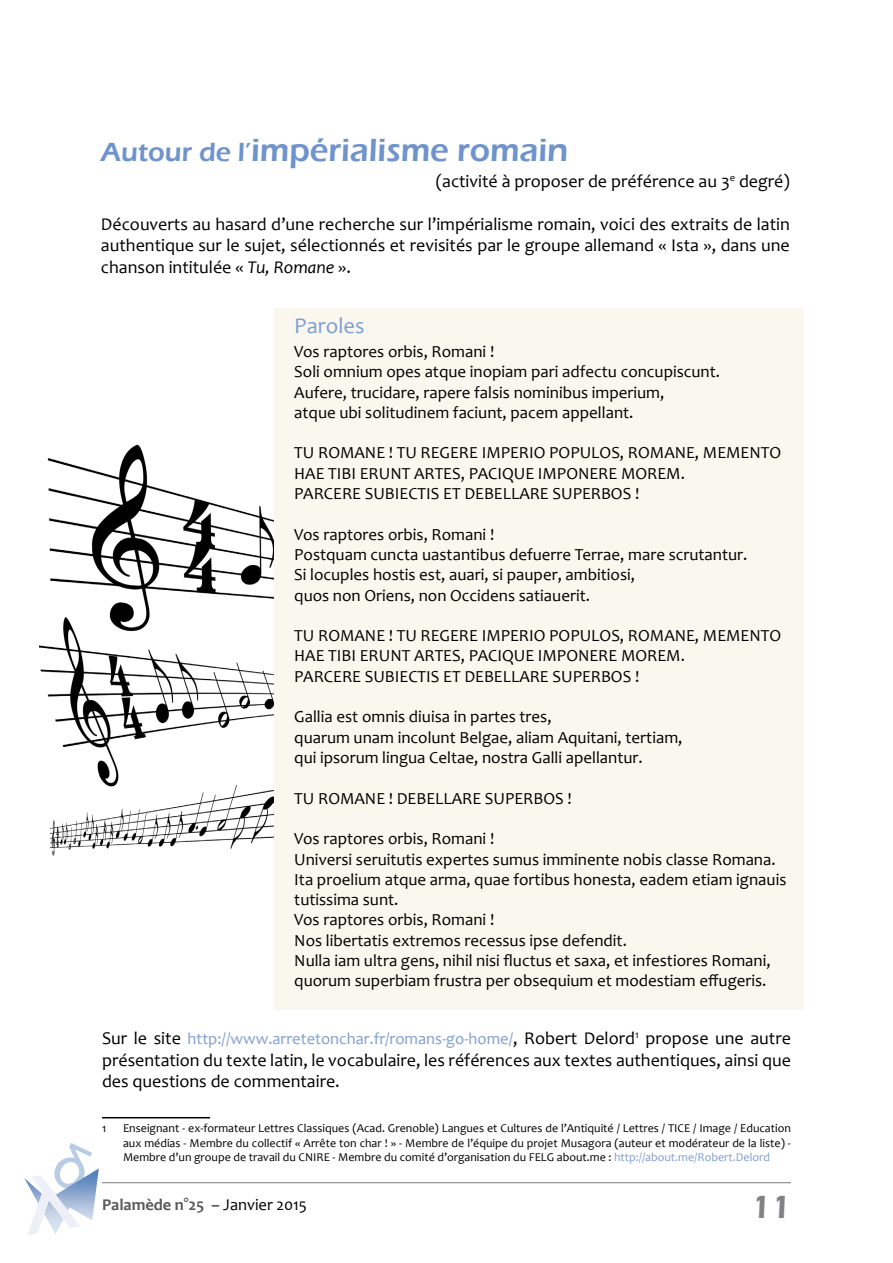
<style>
.page{position:relative;width:893px;height:1263px;background:#fff}
.page>*{position:absolute;margin:0;border:0;box-sizing:border-box;transform-origin:0 0}
.t1{font:600 33px "Eras ITC";color:#6f93cc}
.t2{font:600 33px "Eras ITC";color:#808285}
.t3{font:22.5px "Candara";color:#7f9ed2}
.t4{font:18px/21.6px "Candara";color:#000;text-align:justify}
.t5{font:16.95px/20.2px "Candara";color:#000}
.t6{font:16.5px "Candara";color:#7f9ed2}
.t7{font:700 16.5px "Candara";color:#58595b}
.t8{font:12px/14.4px "Candara";color:#000;text-align:justify}
.s1{font-size:27px}
.s2{font-style:italic}
.s3{font-size:18px;color:#000}
.s4{color:#7f9ed2}
.s5{font-weight:400;color:#000}
</style>
<div class="page">
<svg style="left:24px;top:1143px;width:75px;height:92px"></svg>
<hr style="left:102px;top:1182px;width:689px;height:1px;background:#7b7c7f">
<img style="left:39px;top:444px;width:235px;height:412px">
<div style="left:274px;top:308px;width:530px;height:702px;background:#faf7ef"></div>
<hr style="left:102px;top:1117px;width:108px;height:1px;background:#000">
<h1 class="t1" style="left:101px;top:131px;width:469px"><span class="s1">Autour de l’</span>impérialisme romain</h1>
<p class="t4" style="left:436px;top:170px;width:356px">(activité à proposer de préférence au 3<sup>e</sup> degré)</p>
<p class="t4" style="left:101px;top:213px;width:690px">Découverts au hasard d’une recherche sur l’impérialisme romain, voici des extraits de latin authentique sur le sujet, sélectionnés et revisités par le groupe allemand « Ista », dans une chanson intitulée « <span class="s2">Tu, Romane</span> ».</p>
<h2 class="t3" style="left:294px;top:311px;width:72px">Paroles</h2>
<p class="t5" style="left:294px;top:341px;width:427px">Vos raptores orbis, Romani !<br>Soli omnium opes atque inopiam pari adfectu concupiscunt.<br>Aufere, trucidare, rapere falsis nominibus imperium,<br>atque ubi solitudinem faciunt, pacem appellant.</p>
<p class="t5" style="left:294px;top:443px;width:488px">TU ROMANE ! TU REGERE IMPERIO POPULOS, ROMANE, MEMENTO<br>HAE TIBI ERUNT ARTES, PACIQUE IMPONERE MOREM.<br>PARCERE SUBIECTIS ET DEBELLARE SUPERBOS !</p>
<p class="t5" style="left:294px;top:524px;width:455px">Vos raptores orbis, Romani !<br>Postquam cuncta uastantibus defuerre Terrae, mare scrutantur.<br>Si locuples hostis est, auari, si pauper, ambitiosi,<br>quos non Oriens, non Occidens satiauerit.</p>
<p class="t5" style="left:294px;top:625px;width:488px">TU ROMANE ! TU REGERE IMPERIO POPULOS, ROMANE, MEMENTO<br>HAE TIBI ERUNT ARTES, PACIQUE IMPONERE MOREM.<br>PARCERE SUBIECTIS ET DEBELLARE SUPERBOS !</p>
<p class="t5" style="left:294px;top:707px;width:390px">Gallia est omnis diuisa in partes tres,<br>quarum unam incolunt Belgae, aliam Aquitani, tertiam, qui ipsorum lingua Celtae, nostra Galli apellantur.</p>
<p class="t5" style="left:294px;top:788px;width:279px">TU ROMANE ! DEBELLARE SUPERBOS !</p>
<p class="t5" style="left:294px;top:828px;width:494px">Vos raptores orbis, Romani !<br>Universi seruitutis expertes sumus imminente nobis classe Romana.<br>Ita proelium atque arma, quae fortibus honesta, eadem etiam ignauis tutissima sunt.<br>Vos raptores orbis, Romani !<br>Nos libertatis extremos recessus ipse defendit.<br>Nulla iam ultra gens, nihil nisi fluctus et saxa, et infestiores Romani, quorum superbiam frustra per obsequium et modestiam effugeris.</p>
<p class="t6" style="left:102px;top:1028px;width:690px"><span class="s3">Sur le site</span> http://www.arretetonchar.fr/romans-go-home/<span class="s3">, Robert Delord</span><sup>1</sup> <span class="s3">propose une autre</span></p>
<p class="t4" style="left:102px;top:1049px;width:690px">présentation du texte latin, le vocabulaire, les références aux textes authentiques, ainsi que des questions de commentaire.</p>
<p class="t8" style="left:102px;top:1121px;width:6px">1</p>
<p class="t8" style="left:123px;top:1121px;width:669px">Enseignant - ex-formateur Lettres Classiques (Acad. Grenoble) Langues et Cultures de l’Antiquité / Lettres / TICE / Image / Education aux médias - Membre du collectif « Arrête ton char ! » - Membre de l’équipe du projet Musagora (auteur et modérateur de la liste) - Membre d’un groupe de travail du CNIRE - Membre du comité d’organisation du FELG about.me : <span class="s4">http://about.me/Robert.Delord</span></p>
<p class="t7" style="left:102px;top:1194px;width:206px">Palamède n°25 <span class="s5">– Janvier 2015</span></p>
<h1 class="t2" style="left:751px;top:1188px;width:42px">11</h1>
</div>
